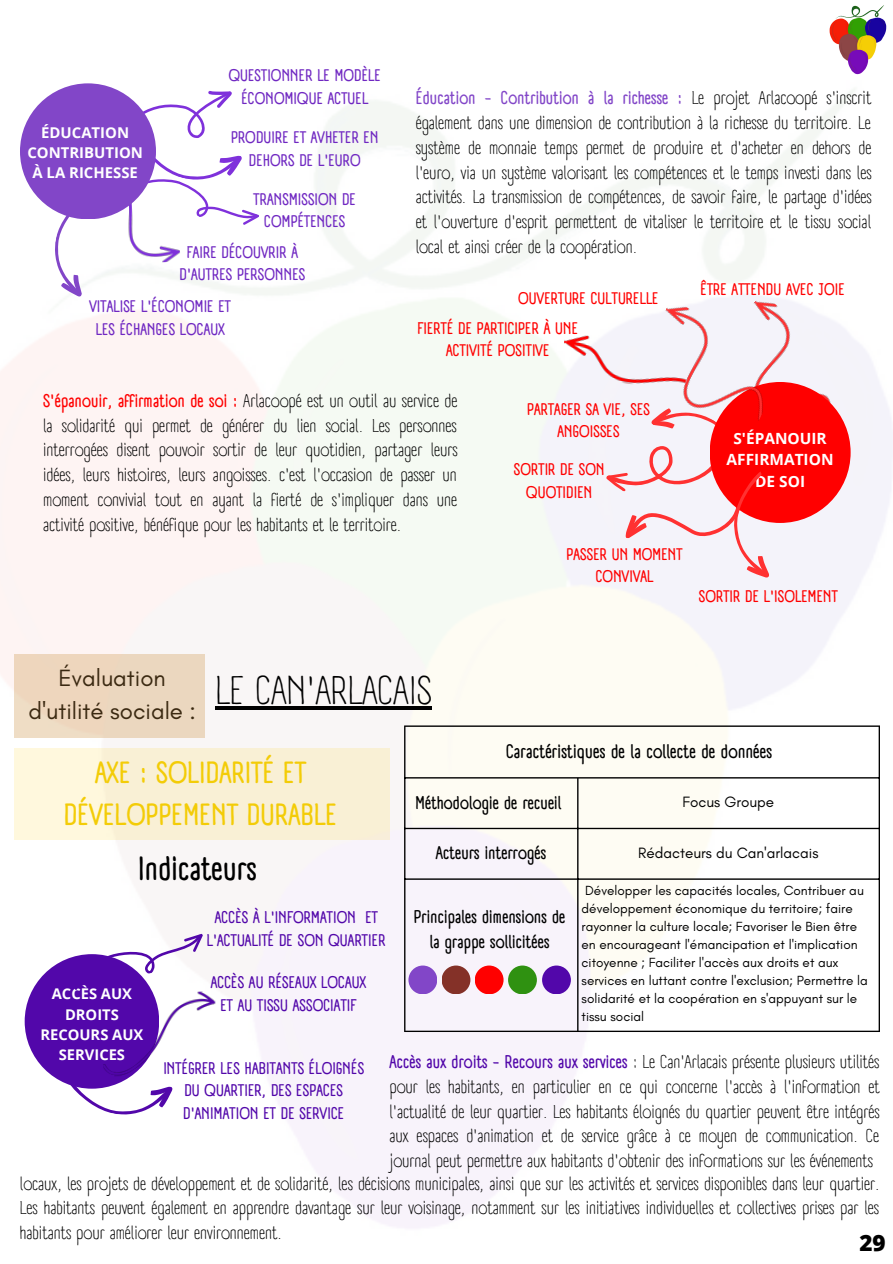
<style>
.page{position:relative;width:893px;height:1264px;background:#fff}
.page>*{position:absolute;margin:0;border:0;box-sizing:border-box;transform-origin:0 0}
.t1{font:39px "A Day Without Sun Text";color:#000}
.t2{font:700 33px "A Day Without Sun Text";color:#000}
.t3{font:700 30px/41.5px "A Day Without Sun Text";color:#f3cc07;text-align:center}
.t4{font:24px/32.5px "Glacial Indifference";color:#000;text-align:center}
.t5{font:800 22.5px "Open Sans";color:#000}
.t6{font:700 18.9px "A Day Without Sun Text";color:#000}
.t7{font:18px/24.8px "A Day Without Sun Text";color:#000;text-align:justify}
.t8{font:700 18px/24.8px "A Day Without Sun Text";color:#000;text-align:center}
.t9{font:700 17.85px "A Day Without Sun Text";color:#000}
.t10{font:700 16.5px/22.5px "A Day Without Sun Text";color:#5207aa;text-align:center}
.t11{font:700 16.35px/22.5px "A Day Without Sun Text";color:#f00;text-align:center}
.t12{font:700 16.35px/22.5px "A Day Without Sun Text";color:#7028c2;text-align:center}
.t13{font:700 15.45px/21.5px "Open Sans";color:#fff;text-align:center}
.t14{font:15.15px "Glacial Indifference";color:#000}
.t15{font:700 14.85px/20.2px "Open Sans";color:#fff;text-align:center}
.t16{font:700 14.7px/20.2px "Open Sans";color:#fff;text-align:center}
.t17{font:13.5px/18px "Glacial Indifference";color:#000}
.s1{font-weight:700;color:#8246c8}
.s2{font-weight:700;color:#f00}
.s3{font-weight:700;color:#5207aa}
</style>
<div class="page">
<img style="left:0;top:83px;width:892px;height:1145px">
<img style="left:704px;top:293px;width:161px;height:154px">
<div style="left:709px;top:382px;width:141px;height:141px;background:#f00;border-radius:50%"></div>
<img style="left:629px;top:299px;width:160px;height:93px">
<svg style="left:604px;top:392px;width:167px;height:185px"></svg>
<img style="left:559px;top:328px;width:131px;height:63px">
<svg style="left:46px;top:205px;width:53px;height:92px"></svg>
<img style="left:113px;top:238px;width:67px;height:25px">
<svg style="left:112px;top:91px;width:147px;height:147px"></svg>
<div style="left:20px;top:83px;width:136px;height:136px;background:#8246c8;border-radius:50%"></div>
<hr style="left:404px;top:726px;width:1px;height:304px;background:#000">
<hr style="left:577px;top:778px;width:1px;height:252px;background:#000">
<hr style="left:878px;top:726px;width:1px;height:304px;background:#000">
<hr style="left:404px;top:725px;width:475px;height:1px;background:#000">
<hr style="left:404px;top:777px;width:475px;height:1px;background:#000">
<hr style="left:404px;top:827px;width:475px;height:2px;background:#000">
<hr style="left:404px;top:878px;width:475px;height:1px;background:#000">
<hr style="left:404px;top:1030px;width:475px;height:2px;background:#000">
<div style="left:408px;top:965px;width:29px;height:29px;background:#8246c8;border-radius:50%"></div>
<div style="left:441px;top:965px;width:29px;height:29px;background:#843128;border-radius:50%"></div>
<div style="left:474px;top:965px;width:29px;height:29px;background:#f00;border-radius:50%"></div>
<div style="left:508px;top:965px;width:29px;height:29px;background:#2f9111;border-radius:50%"></div>
<div style="left:542px;top:965px;width:29px;height:29px;background:#5207aa;border-radius:50%"></div>
<svg style="left:64px;top:1076px;width:109px;height:46px"></svg>
<div style="left:25px;top:954px;width:134px;height:134px;background:#5207aa;border-radius:50%"></div>
<svg style="left:69px;top:933px;width:138px;height:58px"></svg>
<img style="left:103px;top:991px;width:115px;height:85px">
<div style="left:15px;top:748px;width:374px;height:91px;background:#f9f0d5"></div>
<div style="left:15px;top:653px;width:190px;height:84px;background:#ecd7bf"></div>
<hr style="left:215px;top:706px;width:216px;height:3px;background:#000">
<img style="left:829px;top:5px;width:58px;height:70px">
<p class="t15" style="left:41px;top:122px;width:89px">ÉDUCATION</p>
<p class="t15" style="left:27px;top:142px;width:117px">CONTRIBUTION<br>À LA RICHESSE</p>
<p class="t12" style="left:229px;top:64px;width:154px">QUESTIONNER LE MODÈLE<br>ÉCONOMIQUE ACTUEL</p>
<p class="t12" style="left:231px;top:126px;width:149px">PRODUIRE ET AVHETER EN<br>DEHORS DE L'EURO</p>
<p class="t12" style="left:253px;top:188px;width:104px">TRANSMISSION DE<br>COMPÉTENCES</p>
<p class="t12" style="left:179px;top:241px;width:127px">FAIRE DÉCOUVRIR À<br>D'AUTRES PERSONNES</p>
<p class="t12" style="left:89px;top:295px;width:143px">VITALISE L'ÉCONOMIE ET<br>LES ÉCHANGES LOCAUX</p>
<p class="t7" style="left:415px;top:86px;width:457px"><span class="s1">Éducation - Contribution à la richesse :</span> Le projet Arlacoopé s'inscrit également dans une dimension de contribution à la richesse du territoire. Le système de monnaie temps permet de produire et d'acheter en dehors de l'euro, via un système valorisant les compétences et le temps investi dans les activités. La transmission de compétences, de savoir faire, le partage d'idées et l'ouverture d'esprit permettent de vitaliser le territoire et le tissu social local et ainsi créer de la coopération.</p>
<p class="t11" style="left:518px;top:287px;width:142px">OUVERTURE CULTURELLE</p>
<p class="t11" style="left:417px;top:317px;width:162px">FIERTÉ DE PARTICIPER À UNE<br>ACTIVITÉ POSITIVE</p>
<p class="t11" style="left:700px;top:278px;width:146px">ÊTRE ATTENDU AVEC JOIE</p>
<p class="t7" style="left:43px;top:388px;width:416px"><span class="s2">S'épanouir, affirmation de soi :</span> Arlacoopé est un outil au service de la solidarité qui permet de générer du lien social. Les personnes interrogées disent pouvoir sortir de leur quotidien, partager leurs idées, leurs histoires, leurs angoisses. c'est l'occasion de passer un moment convivial tout en ayant la fierté de s'impliquer dans une activité positive, bénéfique pour les habitants et le territoire.</p>
<p class="t4" style="left:28px;top:661px;width:169px">Évaluation d'utilité sociale :</p>
<p class="t1" style="left:215px;top:666px;width:218px">LE CAN'ARLACAIS</p>
<p class="t11" style="left:527px;top:398px;width:124px">PARTAGER SA VIE, SES<br>ANGOISSES</p>
<p class="t11" style="left:514px;top:458px;width:92px">SORTIR DE SON<br>QUOTIDIEN</p>
<p class="t13" style="left:733px;top:427px;width:95px">S'ÉPANOUIR</p>
<p class="t13" style="left:726px;top:448px;width:108px">AFFIRMATION<br>DE SOI</p>
<p class="t11" style="left:566px;top:543px;width:118px">PASSER UN MOMENT<br>CONVIVAL</p>
<p class="t11" style="left:699px;top:584px;width:140px">SORTIR DE L'ISOLEMENT</p>
<p class="t3" style="left:64px;top:752px;width:275px">AXE : SOLIDARITÉ ET<br>DÉVELOPPEMENT DURABLE</p>
<p class="t2" style="left:138px;top:849px;width:120px">Indicateurs</p>
<p class="t6" style="left:506px;top:740px;width:268px">Caractéristiques de la collecte de données</p>
<p class="t9" style="left:415px;top:791px;width:147px">Méthodologie de recueil</p>
<p class="t14" style="left:682px;top:792px;width:93px">Focus Groupe</p>
<p class="t8" style="left:436px;top:840px;width:112px">Acteurs interrogés</p>
<p class="t14" style="left:638px;top:843px;width:182px">Rédacteurs du Can'arlacais</p>
<p class="t16" style="left:52px;top:983px;width:82px">ACCÈS AUX<br>DROITS</p>
<p class="t16" style="left:40px;top:1024px;width:104px">RECOURS AUX<br>SERVICES</p>
<p class="t10" style="left:207px;top:906px;width:180px">ACCÈS À L'INFORMATION ET<br>L'ACTUALITÉ DE SON QUARTIER</p>
<p class="t10" style="left:211px;top:971px;width:157px">ACCÈS AU RÉSEAUX LOCAUX<br>ET AU TISSU ASSOCIATIF</p>
<p class="t8" style="left:414px;top:904px;width:153px">Principales dimensions de la grappe sollicitées</p>
<p class="t17" style="left:581px;top:881px;width:288px">Développer les capacités locales, Contribuer au développement économique du territoire; faire rayonner la culture locale; Favoriser le Bien être en encourageant l'émancipation et l'implication citoyenne ; Faciliter l'accès aux droits et aux services en luttant contre l'exclusion; Permettre la solidarité et la coopération en s'appuyant sur le tissu social</p>
<p class="t10" style="left:163px;top:1056px;width:202px">INTÉGRER LES HABITANTS ÉLOIGNÉS<br>DU QUARTIER, DES ESPACES<br>D'ANIMATION ET DE SERVICE</p>
<p class="t7" style="left:389px;top:1049px;width:491px"><span class="s3">Accès aux droits - Recours aux services</span> : Le Can'Arlacais présente plusieurs utilités pour les habitants, en particulier en ce qui concerne l'accès à l'information et l'actualité de leur quartier. Les habitants éloignés du quartier peuvent être intégrés aux espaces d'animation et de service grâce à ce moyen de communication. Ce journal peut permettre aux habitants d'obtenir des informations sur les événements</p>
<p class="t7" style="left:20px;top:1171px;width:861px">locaux, les projets de développement et de solidarité, les décisions municipales, ainsi que sur les activités et services disponibles dans leur quartier.<br>Les habitants peuvent également en apprendre davantage sur leur voisinage, notamment sur les initiatives individuelles et collectives prises par les habitants pour améliorer leur environnement.</p>
<p class="t5" style="left:859px;top:1226px;width:28px">29</p>
</div>
